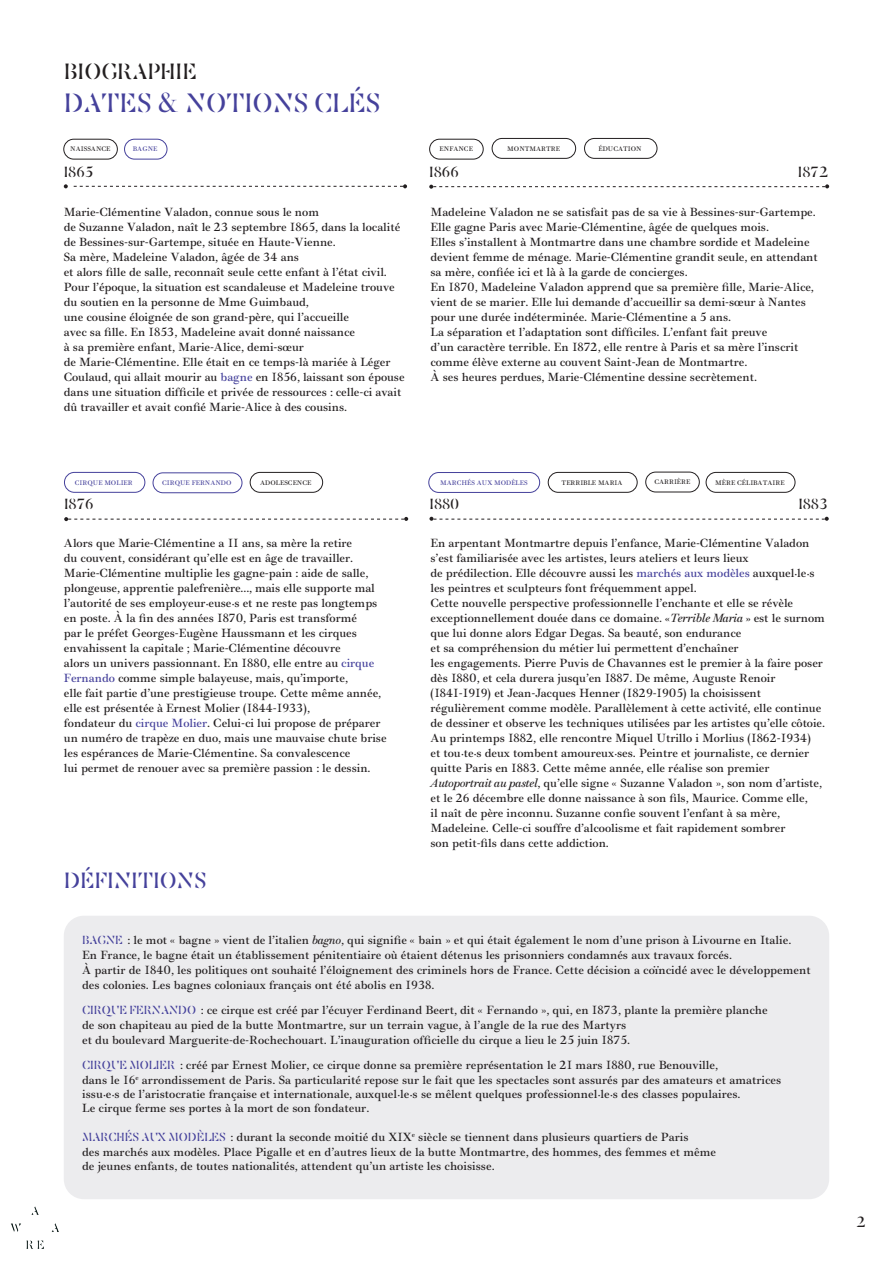
<style>
.page{position:relative;width:893px;height:1263px;background:#fff}
.page>*{position:absolute;margin:0;border:0;box-sizing:border-box;transform-origin:0 0}
.t1{font:27px "Graduel Sirius";color:#45419b}
.t2{font:22.5px "Graduel Sirius";color:#45419b}
.t3{font:22.5px "Graduel Sirius";color:#231f20}
.t4{font:15px "Graduel Sirius";color:#231f20}
.t5{font:12px/15px "Graduel Rastaban";letter-spacing:-.005em;color:#231f20}
.t6{font:6.6px "Graduel Rastaban";color:#231f20}
.t7{font:6.6px "Graduel Rastaban";color:#45419b}
.s1{color:#45419b}
.s2{font-family:"Graduel";font-style:italic}
.s3{font-family:"Graduel Sirius";color:#45419b}
</style>
<div class="page">
<svg style="left:64px;top:184px;width:4px;height:4px"></svg>
<svg style="left:74px;top:184px;width:333px;height:4px"></svg>
<div style="left:63px;top:139px;width:55px;height:20px;border:1px solid #231f20;border-radius:10px"></div>
<svg style="left:429px;top:184px;width:400px;height:5px"></svg>
<svg style="left:64px;top:517px;width:344px;height:4px"></svg>
<div style="left:64px;top:472px;width:81px;height:21px;border:1px solid #45419b;border-radius:10px"></div>
<div style="left:64px;top:916px;width:765px;height:283px;background:#ececee;border-radius:20px"></div>
<div style="left:153px;top:472px;width:89px;height:21px;border:1px solid #45419b;border-radius:10px"></div>
<img style="left:10px;top:1206px;width:49px;height:43px">
<div style="left:124px;top:139px;width:43px;height:20px;border:1px solid #45419b;border-radius:10px"></div>
<div style="left:429px;top:139px;width:55px;height:20px;border:1px solid #231f20;border-radius:10px"></div>
<div style="left:492px;top:138px;width:84px;height:21px;border:1px solid #231f20;border-radius:10px"></div>
<svg style="left:429px;top:517px;width:400px;height:4px"></svg>
<div style="left:428px;top:472px;width:112px;height:21px;border:1px solid #45419b;border-radius:10px"></div>
<div style="left:548px;top:472px;width:90px;height:21px;border:1px solid #231f20;border-radius:10px"></div>
<div style="left:645px;top:472px;width:55px;height:20px;border:1px solid #231f20;border-radius:10px"></div>
<div style="left:706px;top:472px;width:89px;height:21px;border:1px solid #231f20;border-radius:10px"></div>
<div style="left:584px;top:138px;width:73px;height:21px;border:1px solid #231f20;border-radius:10px"></div>
<div style="left:250px;top:472px;width:73px;height:21px;border:1px solid #231f20;border-radius:10px"></div>
<h2 class="t3" style="left:64px;top:52px;width:134px">BIOGRAPHIE</h2>
<h1 class="t1" style="left:64px;top:79px;width:318px">DATES &amp; NOTIONS CLÉS</h1>
<p class="t6" style="left:70px;top:144px;width:42px">NAISSANCE</p>
<p class="t7" style="left:133px;top:144px;width:26px">BAGNE</p>
<p class="t6" style="left:440px;top:144px;width:35px">ENFANCE</p>
<p class="t6" style="left:507px;top:143px;width:54px">MONTMARTRE</p>
<p class="t6" style="left:598px;top:143px;width:45px">ÉDUCATION</p>
<p class="t4" style="left:64px;top:159px;width:31px">1865</p>
<p class="t5" style="left:64px;top:203px;width:342px">Marie-Clémentine Valadon, connue sous le nom<br>de Suzanne Valadon, naît le 23 septembre 1865, dans la localité de Bessines-sur-Gartempe, située en Haute-Vienne.<br>Sa mère, Madeleine Valadon, âgée de 34 ans<br>et alors fille de salle, reconnaît seule cette enfant à l’état civil.<br>Pour l’époque, la situation est scandaleuse et Madeleine trouve du soutien en la personne de Mme Guimbaud,<br>une cousine éloignée de son grand-père, qui l’accueille<br>avec sa fille. En 1853, Madeleine avait donné naissance<br>à sa première enfant, Marie-Alice, demi-sœur<br>de Marie-Clémentine. Elle était en ce temps-là mariée à Léger Coulaud, qui allait mourir au <span class="s1">bagne</span> en 1856, laissant son épouse dans une situation difficile et privée de ressources : celle-ci avait dû travailler et avait confié Marie-Alice à des cousins.</p>
<p class="t4" style="left:429px;top:159px;width:31px">1866</p>
<p class="t4" style="left:798px;top:159px;width:32px">1872</p>
<p class="t5" style="left:431px;top:203px;width:389px">Madeleine Valadon ne se satisfait pas de sa vie à Bessines-sur-Gartempe.<br>Elle gagne Paris avec Marie-Clémentine, âgée de quelques mois.<br>Elles s’installent à Montmartre dans une chambre sordide et Madeleine devient femme de ménage. Marie-Clémentine grandit seule, en attendant sa mère, confiée ici et là à la garde de concierges.<br>En 1870, Madeleine Valadon apprend que sa première fille, Marie-Alice, vient de se marier. Elle lui demande d’accueillir sa demi-sœur à Nantes pour une durée indéterminée. Marie-Clémentine a 5 ans.<br>La séparation et l’adaptation sont difficiles. L’enfant fait preuve<br>d’un caractère terrible. En 1872, elle rentre à Paris et sa mère l’inscrit comme élève externe au couvent Saint-Jean de Montmartre.<br>À ses heures perdues, Marie-Clémentine dessine secrètement.</p>
<p class="t7" style="left:75px;top:477px;width:59px">CIRQUE MOLIER</p>
<p class="t7" style="left:162px;top:477px;width:71px">CIRQUE FERNANDO</p>
<p class="t6" style="left:260px;top:477px;width:53px">ADOLESCENCE</p>
<p class="t7" style="left:440px;top:477px;width:89px">MARCHÉS AUX MODÈLES</p>
<p class="t6" style="left:562px;top:477px;width:63px">TERRIBLE MARIA</p>
<p class="t6" style="left:654px;top:476px;width:37px">CARRIÈRE</p>
<p class="t6" style="left:715px;top:477px;width:71px">MÈRE CÉLIBATAIRE</p>
<p class="t4" style="left:64px;top:491px;width:31px">1876</p>
<p class="t4" style="left:429px;top:491px;width:31px">1880</p>
<p class="t4" style="left:798px;top:491px;width:31px">1883</p>
<p class="t5" style="left:64px;top:535px;width:324px">Alors que Marie-Clémentine a 11 ans, sa mère la retire<br>du couvent, considérant qu’elle est en âge de travailler.<br>Marie-Clémentine multiplie les gagne-pain : aide de salle, plongeuse, apprentie palefrenière…, mais elle supporte mal l’autorité de ses employeur·euse·s et ne reste pas longtemps en poste. À la fin des années 1870, Paris est transformé<br>par le préfet Georges-Eugène Haussmann et les cirques envahissent la capitale ; Marie-Clémentine découvre<br>alors un univers passionnant. En 1880, elle entre au <span class="s1">cirque Fernando</span> comme simple balayeuse, mais, qu’importe,<br>elle fait partie d’une prestigieuse troupe. Cette même année, elle est présentée à Ernest Molier (1844-1933),<br>fondateur du <span class="s1">cirque Molier</span>. Celui-ci lui propose de préparer un numéro de trapèze en duo, mais une mauvaise chute brise les espérances de Marie-Clémentine. Sa convalescence<br>lui permet de renouer avec sa première passion : le dessin.</p>
<p class="t5" style="left:431px;top:535px;width:396px">En arpentant Montmartre depuis l’enfance, Marie-Clémentine Valadon s’est familiarisée avec les artistes, leurs ateliers et leurs lieux<br>de prédilection. Elle découvre aussi les <span class="s1">marchés aux modèles</span> auxquel·le·s les peintres et sculpteurs font fréquemment appel.<br>Cette nouvelle perspective professionnelle l’enchante et elle se révèle exceptionnellement douée dans ce domaine. <span class="s2">«Terrible Maria »</span> est le surnom que lui donne alors Edgar Degas. Sa beauté, son endurance<br>et sa compréhension du métier lui permettent d’enchaîner<br>les engagements. Pierre Puvis de Chavannes est le premier à la faire poser dès 1880, et cela durera jusqu’en 1887. De même, Auguste Renoir (1841-1919) et Jean-Jacques Henner (1829-1905) la choisissent régulièrement comme modèle. Parallèlement à cette activité, elle continue de dessiner et observe les techniques utilisées par les artistes qu’elle côtoie.<br>Au printemps 1882, elle rencontre Miquel Utrillo i Morlius (1862-1934)<br>et tou·te·s deux tombent amoureux·ses. Peintre et journaliste, ce dernier quitte Paris en 1883. Cette même année, elle réalise son premier <span class="s2">Autoportrait au pastel</span>, qu’elle signe « Suzanne Valadon », son nom d’artiste, et le 26 décembre elle donne naissance à son fils, Maurice. Comme elle,<br>il naît de père inconnu. Suzanne confie souvent l’enfant à sa mère, Madeleine. Celle-ci souffre d’alcoolisme et fait rapidement sombrer<br>son petit-fils dans cette addiction.</p>
<h2 class="t2" style="left:64px;top:861px;width:144px">DÉFINITIONS</h2>
<p class="t5" style="left:82px;top:931px;width:730px"><span class="s3">BAGNE</span> : le mot « bagne » vient de l’italien <span class="s2">bagno</span>, qui signifie « bain » et qui était également le nom d’une prison à Livourne en Italie.<br>En France, le bagne était un établissement pénitentiaire où étaient détenus les prisonniers condamnés aux travaux forcés.<br>À partir de 1840, les politiques ont souhaité l’éloignement des criminels hors de France. Cette décision a coïncidé avec le développement des colonies. Les bagnes coloniaux français ont été abolis en 1938.</p>
<p class="t5" style="left:82px;top:1002px;width:687px"><span class="s3">CIRQUE FERNANDO</span> : ce cirque est créé par l’écuyer Ferdinand Beert, dit « Fernando », qui, en 1873, plante la première planche de son chapiteau au pied de la butte Montmartre, sur un terrain vague, à l’angle de la rue des Martyrs<br>et du boulevard Marguerite-de-Rochechouart. L’inauguration officielle du cirque a lieu le 25 juin 1875.</p>
<p class="t5" style="left:82px;top:1057px;width:701px;line-height:14.4px"><span class="s3">CIRQUE MOLIER</span> : créé par Ernest Molier, ce cirque donne sa première représentation le 21 mars 1880, rue Benouville,<br>dans le 16<sup>e</sup> arrondissement de Paris. Sa particularité repose sur le fait que les spectacles sont assurés par des amateurs et amatrices issu·e·s de l’aristocratie française et internationale, auxquel·le·s se mêlent quelques professionnel·le·s des classes populaires.<br>Le cirque ferme ses portes à la mort de son fondateur.</p>
<p class="t5" style="left:82px;top:1129px;width:635px;line-height:14.4px"><span class="s3">MARCHÉS AUX MODÈLES</span> : durant la seconde moitié du XIX<sup>e</sup> siècle se tiennent dans plusieurs quartiers de Paris<br>des marchés aux modèles. Place Pigalle et en d’autres lieux de la butte Montmartre, des hommes, des femmes et même de jeunes enfants, de toutes nationalités, attendent qu’un artiste les choisisse.</p>
<p class="t4" style="left:856px;top:1209px;width:11px">2</p>
</div>
